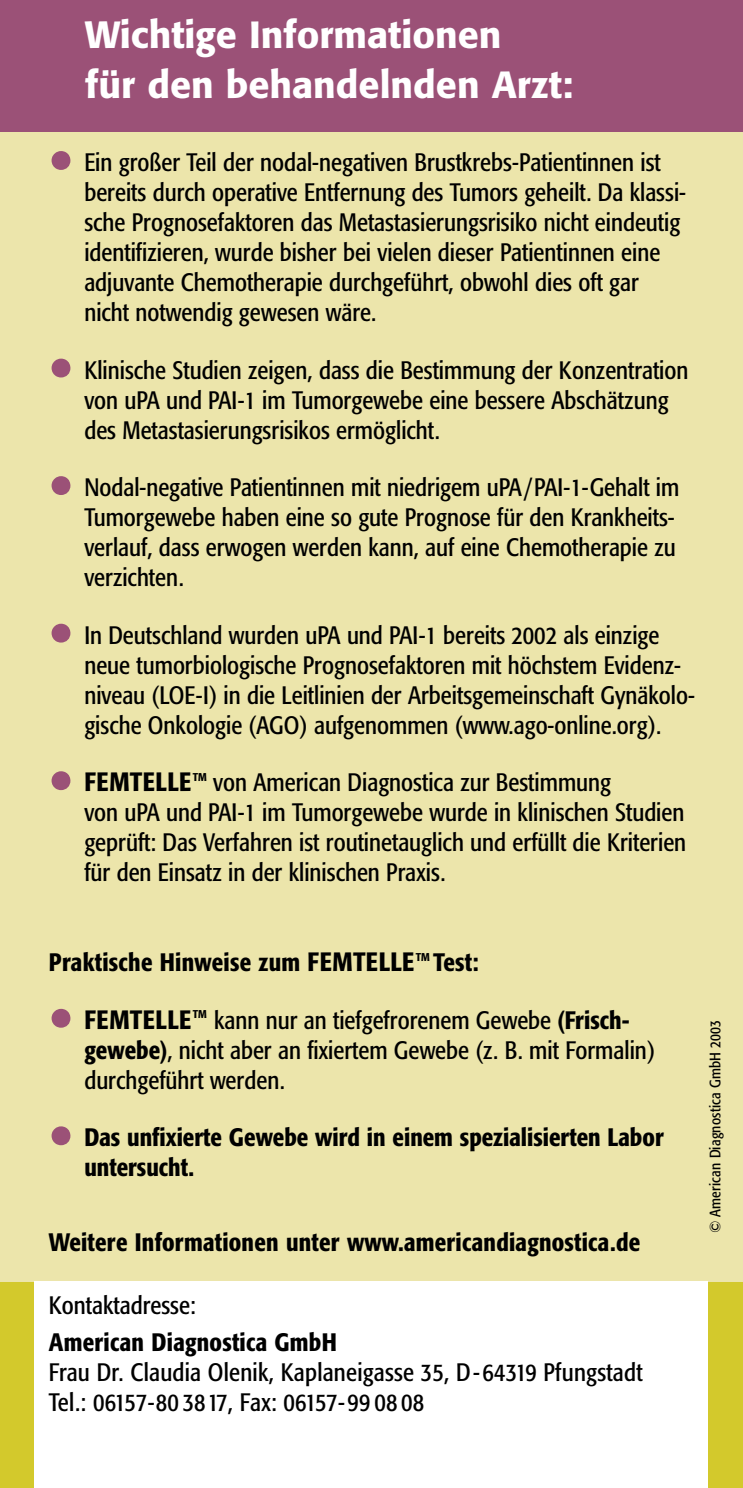
<style>
.page{position:relative;width:743px;height:1488px;background:#fff}
.page>*{position:absolute;margin:0;border:0;box-sizing:border-box;transform-origin:0 0}
.t1{font:500 37.5px/50px "Formata CE";color:#fff}
.t2{font:500 26.25px "Formata Condensed BQ";letter-spacing:.01em;color:#000}
.t3{font:25px/30px "Formata Condensed BQ";color:#000}
.t4{font:500 25px/30px "Formata Condensed BQ";letter-spacing:.01em;color:#000}
.t5{font:15px "Formata Condensed BQ";letter-spacing:.015em;color:#000}
.t6{font:500 11.25px "Formata Condensed BQ";color:#000}
.s1{font-size:72.5px;color:#9b5177}
.s2{font-weight:400;font-size:72.5px;color:#9b5177}
.s3{font-size:26.25px}
.s4{font-weight:500}
</style>
<div class="page">
<div style="left:0;top:1281px;width:742px;height:206px;background:#d3c92c"></div>
<div style="left:0;top:55px;width:742px;height:1226px;background:#ece5ab"></div>
<div style="left:0;top:0;width:742px;height:132px;background:#9b5177"></div>
<div style="left:35px;top:1281px;width:673px;height:206px;background:#fff"></div>
<h1 class="t1" style="left:85px;top:10px;width:489px">Wichtige Informationen<br>für den behandelnden Arzt:</h1>
<p class="t3" style="left:84px;top:150px;width:603px;text-indent:-35px"><span class="s1">•</span> Ein großer Teil der nodal-negativen Brustkrebs-Patientinnen ist bereits durch operative Entfernung des Tumors geheilt. Da klassi&shy;sche Prognosefaktoren das Metastasierungsrisiko nicht eindeutig identifizieren, wurde bisher bei vielen dieser Patientinnen eine adjuvante Chemotherapie durchgeführt, obwohl dies oft gar nicht notwendig gewesen wäre.</p>
<p class="t3" style="left:84px;top:357px;width:605px;text-indent:-35px"><span class="s1">•</span> Klinische Studien zeigen, dass die Bestimmung der Konzentration von uPA und PAI-1 im Tumorgewebe eine bessere Abschätzung des Metastasierungsrisikos ermöglicht.</p>
<p class="t3" style="left:84px;top:475px;width:596px;text-indent:-35px"><span class="s1">•</span> Nodal-negative Patientinnen mit niedrigem uPA/PAI-1-Gehalt im Tumorgewebe haben eine so gute Prognose für den Krankheits&shy;verlauf, dass erwogen werden kann, auf eine Chemotherapie zu verzichten.</p>
<p class="t3" style="left:84px;top:622px;width:612px;text-indent:-35px"><span class="s1">•</span> In Deutschland wurden uPA und PAI-1 bereits 2002 als einzige neue tumorbiologische Prognosefaktoren mit höchstem Evidenz&shy;niveau (LOE-I) in die Leitlinien der Arbeitsgemeinschaft Gynäkolo&shy;gische Onkologie (AGO) aufgenommen (www.ago-online.org).</p>
<p class="t2" style="left:49px;top:771px;width:144px"><span class="s2">•</span> FEMTELLE</p>
<p class="t6" style="left:193px;top:772px;width:16px">TM</p>
<p class="t3" style="left:84px;top:770px;width:603px;text-indent:129px">von American Diagnostica zur Bestimmung<br>von uPA und PAI-1 im Tumorgewebe wurde in klinischen Studien geprüft: Das Verfahren ist routinetauglich und erfüllt die Kriterien für den Einsatz in der klinischen Praxis.</p>
<p class="t4" style="left:49px;top:950px;width:367px">Praktische Hinweise zum <span class="s3">FEMTELLE</span></p>
<p class="t6" style="left:416px;top:952px;width:16px">TM</p>
<p class="t4" style="left:433px;top:950px;width:47px">Test:</p>
<p class="t2" style="left:49px;top:1009px;width:144px"><span class="s2">•</span> FEMTELLE</p>
<p class="t6" style="left:193px;top:1010px;width:16px">TM</p>
<p class="t3" style="left:84px;top:1007px;width:572px;text-indent:130px">kann nur an tiefgefrorenem Gewebe <span class="s4">(Frisch&shy;gewebe)</span>, nicht aber an fixiertem Gewebe (z. B. mit Formalin) durchgeführt werden.</p>
<p class="t4" style="left:84px;top:1125px;width:581px;text-indent:-35px"><span class="s2">•</span> Das unfixierte Gewebe wird in einem spezialisierten Labor untersucht.</p>
<p class="t4" style="left:49px;top:1230px;width:593px">Weitere Informationen unter www.americandiagnostica.de</p>
<p class="t3" style="left:49px;top:1292px;width:148px">Kontaktadresse:</p>
<p class="t4" style="left:49px;top:1330px;width:289px">American Diagnostica GmbH</p>
<p class="t3" style="left:49px;top:1360px;width:595px">Frau Dr. Claudia Olenik, Kaplaneigasse 35, D-64319 Pfungstadt<br>Tel.: 06157-80 3817, Fax: 06157-99 08 08</p>
<p class="t5" style="left:709px;top:1233px;width:215px;rotate:-90deg">© American Diagnostica GmbH 2003</p>
</div>
